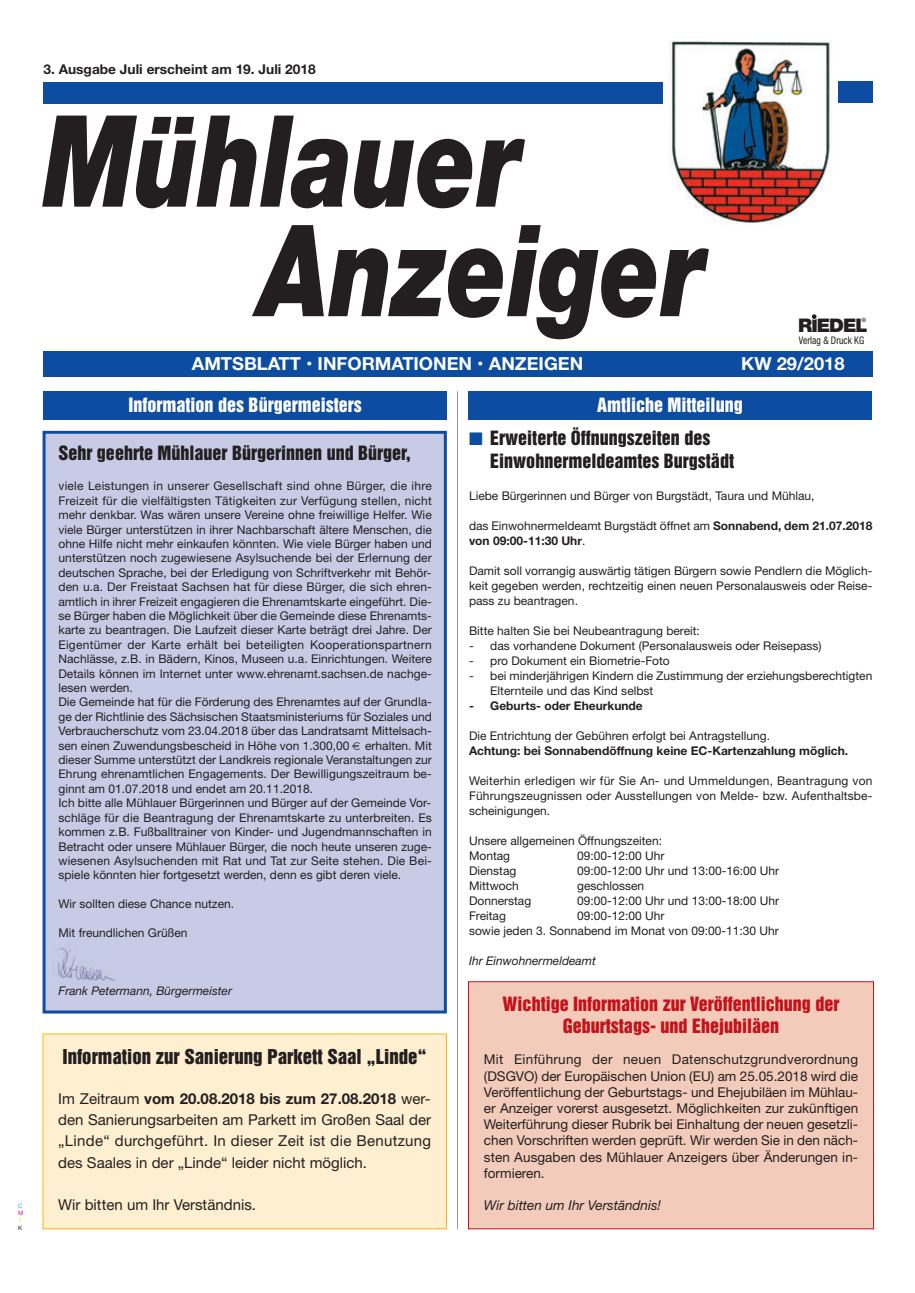
<style>
.page{position:relative;width:915px;height:1293px;background:#fff}
.page>*{position:absolute;margin:0;border:0;box-sizing:border-box;transform-origin:0 0}
.t1{font:italic 900 127.5px/109.5px "Helvetica Neue";color:#231f20;scale:.76 1}
.t2{font:18.75px "Helvetica Inserat";color:#231f20}
.t3{font:900 18.75px "Helvetica Neue";letter-spacing:-.05em;color:#231f20}
.t4{font:18px/23px "Helvetica Inserat";color:#231f20}
.t5{font:18px/21.6px "Helvetica Inserat";color:#c4121a;text-align:center}
.t6{font:18px "Helvetica Inserat";color:#fff}
.t7{font:700 18px "Helvetica Neue";color:#fff}
.t8{font:15px/21.3px "Helvetica Neue";color:#231f20;text-align:justify}
.t9{font:13.5px/16.2px "Helvetica Neue";letter-spacing:.005em;color:#231f20;text-align:justify}
.t10{font:700 13.5px "Helvetica Neue";color:#231f20}
.t11{font:italic 13.5px "Helvetica Neue";color:#231f20}
.t12{font:12px/14.4px "Helvetica Neue";color:#231f20}
.t13{font:700 12px/15px "Helvetica Neue";color:#231f20}
.t14{font:italic 12px "Helvetica Neue";color:#231f20}
.t15{font:condensed 10.5px "Helvetica Neue";color:#231f20;scale:.91 1}
.t16{font:6px "Helvetica Neue";color:#00aeef}
.t17{font:6px "Helvetica Neue";color:#ed028c}
.t18{font:6px "Helvetica Neue";color:#fff101}
.t19{font:6px "Helvetica Neue";color:#231f20}
.t20{font:italic 700 6px "Times Europa";color:#231f20}
.s1{font-weight:700}
.s2{color:#0d4da1}
.s3{font-weight:400}
</style>
<div class="page">
<div style="left:46px;top:434px;width:397px;height:576px;background:#c7cbe6"></div>
<div style="left:43px;top:431px;width:403px;height:582px;border:3px solid #0d4da1"></div>
<img style="left:669px;top:40px;width:161px;height:185px">
<div style="left:43px;top:82px;width:619px;height:21px;background:#0d4da1"></div>
<div style="left:810px;top:313px;width:7px;height:7px;border:2px solid #fff;border-radius:50%"></div>
<div style="left:838px;top:82px;width:34px;height:21px;background:#0d4da1"></div>
<div style="left:43px;top:351px;width:829px;height:26px;background:#0d4da1"></div>
<img style="left:57px;top:944px;width:58px;height:37px">
<div style="left:468px;top:982px;width:404px;height:246px;background:#f2cbba"></div>
<div style="left:468px;top:981px;width:405px;height:248px;border:1px solid #c4121a"></div>
<div style="left:43px;top:391px;width:403px;height:29px;background:#0d4da1"></div>
<div style="left:43px;top:1034px;width:403px;height:194px;background:#feefd0"></div>
<div style="left:468px;top:391px;width:403px;height:29px;background:#0d4da1"></div>
<hr style="left:457px;top:391px;width:1px;height:838px;background:#939598">
<p class="t16" style="left:18px;top:1202px;width:6px">C</p>
<p class="t17" style="left:18px;top:1209px;width:7px">M</p>
<p class="t18" style="left:18px;top:1216px;width:5px">Y</p>
<p class="t19" style="left:18px;top:1224px;width:6px">K</p>
<p class="t10" style="left:43px;top:59px;width:274px">3. Ausgabe Juli erscheint am 19. Juli 2018</p>
<h1 class="t1" style="left:259px;top:104px;width:587px;text-indent:-216px">Mühlauer<br>Anzeiger</h1>
<p class="t20" style="left:861px;top:316px;width:6px">®</p>
<h2 class="t3" style="left:798px;top:314px;width:71px">RIEDEL</h2>
<p class="t15" style="left:798px;top:334px;width:73px">Verlag &amp; Druck KG</p>
<h3 class="t7" style="left:192px;top:349px;width:393px">AMTSBLATT • INFORMATIONEN • ANZEIGEN</h3>
<h3 class="t7" style="left:741px;top:349px;width:105px">KW 29/2018</h3>
<h3 class="t6" style="left:128px;top:394px;width:234px">Information des Bürgermeisters</h3>
<h3 class="t4" style="left:58px;top:442px;width:354px">Sehr geehrte Mühlauer Bürgerinnen und Bürger,</h3>
<p class="t12" style="left:58px;top:479px;width:375px">viele Leistungen in unserer Gesellschaft sind ohne Bürger, die ihre Freizeit für die vielfältigsten Tätigkeiten zur Verfügung stellen, nicht mehr denkbar. Was wären unsere Vereine ohne freiwillige Helfer. Wie viele Bürger unterstützen in ihrer Nachbarschaft ältere Menschen, die ohne Hilfe nicht mehr einkaufen könnten. Wie viele Bürger haben und unterstützen noch zugewiesene Asylsuchende bei der Erlernung der deutschen Sprache, bei der Erledigung von Schriftverkehr mit Behör&shy;den u.a. Der Freistaat Sachsen hat für diese Bürger, die sich ehren&shy;amtlich in ihrer Freizeit engagieren die Ehrenamtskarte eingeführt. Die&shy;se Bürger haben die Möglichkeit über die Gemeinde diese Ehrenamts&shy;karte zu beantragen. Die Laufzeit dieser Karte beträgt drei Jahre. Der Eigentümer der Karte erhält bei beteiligten Kooperationspartnern Nachlässe, z.B. in Bädern, Kinos, Museen u.a. Einrichtungen. Weitere Details können im Internet unter www.ehrenamt.sachsen.de nachge&shy;lesen werden.<br>Die Gemeinde hat für die Förderung des Ehrenamtes auf der Grundla&shy;ge der Richtlinie des Sächsischen Staatsministeriums für Soziales und Verbraucherschutz vom 23.04.2018 über das Landratsamt Mittelsach&shy;sen einen Zuwendungsbescheid in Höhe von 1.300,00</p>
<p class="t12" style="left:58px;top:738px;width:375px;text-indent:306px">erhalten. Mit dieser Summe unterstützt der Landkreis regionale Veranstaltungen zur Ehrung ehrenamtlichen Engagements. Der Bewilligungszeitraum be&shy;ginnt am 01.07.2018 und endet am 20.11.2018.<br>Ich bitte alle Mühlauer Bürgerinnen und Bürger auf der Gemeinde Vor&shy;schläge für die Beantragung der Ehrenamtskarte zu unterbreiten. Es kommen z.B. Fußballtrainer von Kinder- und Jugendmannschaften in Betracht oder unsere Mühlauer Bürger, die noch heute unseren zuge&shy;wiesenen Asylsuchenden mit Rat und Tat zur Seite stehen. Die Bei&shy;spiele könnten hier fortgesetzt werden, denn es gibt deren viele.</p>
<p class="t12" style="left:58px;top:896px;width:177px">Wir sollten diese Chance nutzen.</p>
<p class="t12" style="left:58px;top:925px;width:130px">Mit freundlichen Grüßen</p>
<p class="t14" style="left:58px;top:983px;width:175px">Frank Petermann, Bürgermeister</p>
<h2 class="t2" style="left:62px;top:1045px;width:366px">Information zur Sanierung Parkett Saal „Linde“</h2>
<p class="t8" style="left:58px;top:1087px;width:374px">Im Zeitraum <span class="s1">vom 20.08.2018 bis zum 27.08.2018</span> wer&shy;den Sanierungsarbeiten am Parkett im Großen Saal der „Linde“ durchgeführt. In dieser Zeit ist die Benutzung des Saales in der „Linde“ leider nicht möglich.</p>
<p class="t8" style="left:58px;top:1194px;width:199px">Wir bitten um Ihr Verständnis.</p>
<h3 class="t6" style="left:596px;top:394px;width:147px">Amtliche Mitteilung</h3>
<h3 class="t4" style="left:490px;top:427px;width:245px;text-indent:-21px"><span class="s2">■</span> Erweiterte Öffnungszeiten des<br>Einwohnermeldeamtes Burgstädt</h3>
<p class="t12" style="left:469px;top:488px;width:347px">Liebe Bürgerinnen und Bürger von Burgstädt, Taura und Mühlau,</p>
<p class="t13" style="left:469px;top:517px;width:405px"><span class="s3">das Einwohnermeldeamt Burgstädt öffnet am</span> Sonnabend, dem 21.07.2018 von 09:00-11:30 Uhr<span class="s3">.</span></p>
<p class="t12" style="left:469px;top:562px;width:405px;line-height:15px;text-align:justify">Damit soll vorrangig auswärtig tätigen Bürgern sowie Pendlern die Möglich&shy;keit gegeben werden, rechtzeitig einen neuen Personalausweis oder Reise&shy;pass zu beantragen.</p>
<p class="t12" style="left:469px;top:623px;width:232px">Bitte halten Sie bei Neubeantragung bereit:</p>
<p class="t12" style="left:469px;top:638px;width:354px">- das vorhandene Dokument (Personalausweis oder Reisepass)</p>
<p class="t12" style="left:469px;top:653px;width:202px">- pro Dokument ein Biometrie-Foto</p>
<p class="t12" style="left:490px;top:668px;width:383px;line-height:15px;text-indent:-21px">- bei minderjährigen Kindern die Zustimmung der erziehungsberechtigten<br>Elternteile und das Kind selbst</p>
<p class="t13" style="left:469px;top:697px;width:175px">- Geburts- oder Eheurkunde</p>
<p class="t12" style="left:469px;top:728px;width:302px">Die Entrichtung der Gebühren erfolgt bei Antragstellung.</p>
<p class="t13" style="left:469px;top:742px;width:380px">Achtung: bei Sonnabendöffnung keine EC-Kartenzahlung möglich.</p>
<p class="t12" style="left:469px;top:773px;width:405px;line-height:15px;text-align:justify">Weiterhin erledigen wir für Sie An- und Ummeldungen, Beantragung von Führungszeugnissen oder Ausstellungen von Melde- bzw. Aufenthaltsbe&shy;scheinigungen.</p>
<p class="t12" style="left:469px;top:833px;width:194px;line-height:15px">Unsere allgemeinen Öffnungszeiten:<br>Montag</p>
<p class="t12" style="left:577px;top:848px;width:89px">09:00-12:00 Uhr</p>
<p class="t12" style="left:469px;top:863px;width:49px">Dienstag</p>
<p class="t12" style="left:577px;top:863px;width:203px">09:00-12:00 Uhr und 13:00-16:00 Uhr</p>
<p class="t12" style="left:469px;top:878px;width:51px">Mittwoch</p>
<p class="t12" style="left:577px;top:878px;width:69px">geschlossen</p>
<p class="t12" style="left:469px;top:893px;width:64px">Donnerstag</p>
<p class="t12" style="left:577px;top:893px;width:203px">09:00-12:00 Uhr und 13:00-18:00 Uhr</p>
<p class="t12" style="left:469px;top:908px;width:38px">Freitag</p>
<p class="t12" style="left:469px;top:908px;width:311px;line-height:15px;text-align:center">09:00-12:00 Uhr<br>sowie jeden 3. Sonnabend im Monat von 09:00-11:30 Uhr</p>
<p class="t14" style="left:469px;top:953px;width:128px">Ihr Einwohnermeldeamt</p>
<h3 class="t5" style="left:502px;top:994px;width:338px">Wichtige Information zur Veröffentlichung der<br>Geburtstags- und Ehejubiläen</h3>
<p class="t9" style="left:483px;top:1051px;width:375px">Mit Einführung der neuen Datenschutzgrundverordnung (DSGVO) der Europäischen Union (EU) am 25.05.2018 wird die Veröffentlichung der Geburtstags- und Ehejubiläen im Mühlau&shy;er Anzeiger vorerst ausgesetzt. Möglichkeiten zur zukünftigen Weiterführung dieser Rubrik bei Einhaltung der neuen gesetzli&shy;chen Vorschriften werden geprüft. Wir werden Sie in den näch&shy;sten Ausgaben des Mühlauer Anzeigers über Änderungen in&shy;formieren.</p>
<p class="t11" style="left:483px;top:1197px;width:179px">Wir bitten um Ihr Verständnis!</p>
</div>
